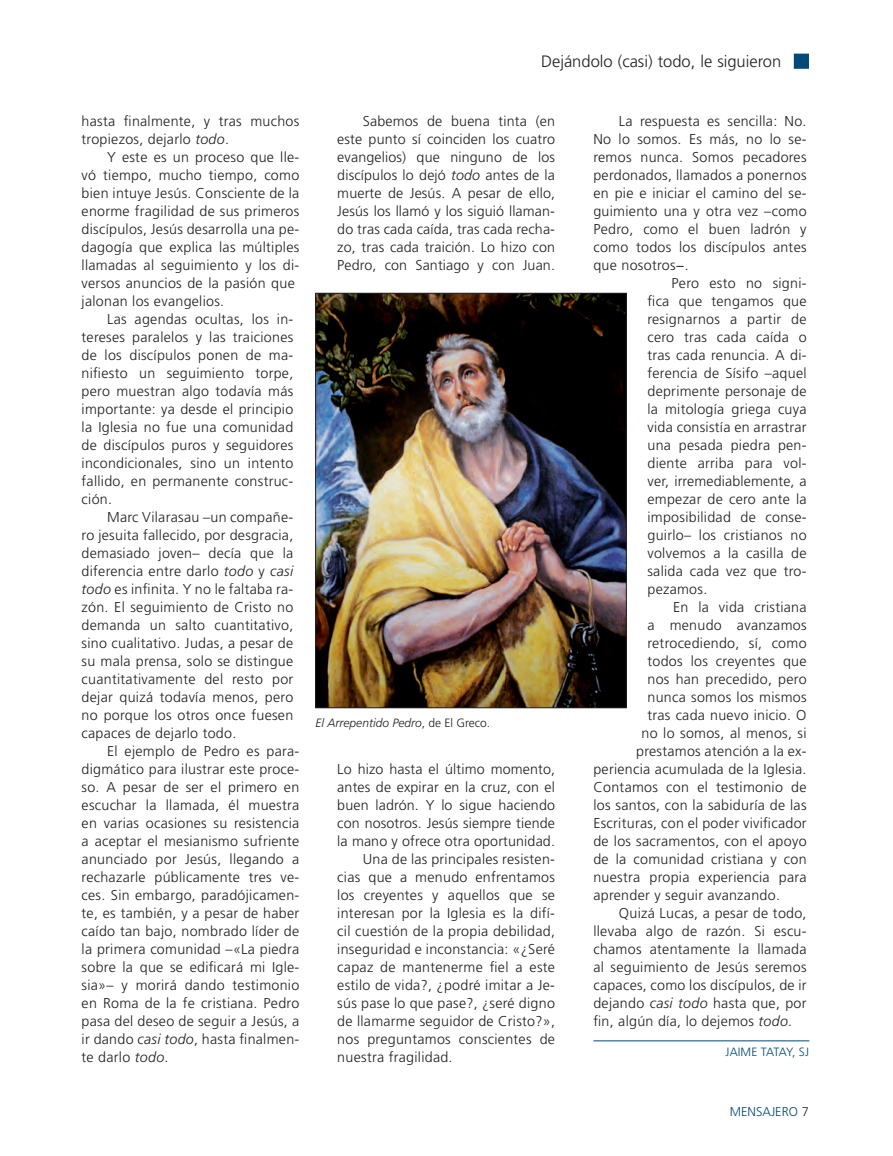
<style>
.page{position:relative;width:893px;height:1156px;background:#fff}
.page>*{position:absolute;margin:0;border:0;box-sizing:border-box;transform-origin:0 0}
.t1{font:300 16.5px "Frutiger LT Std";color:#231f20}
.t2{font:300 14.25px/18px "Frutiger LT Std";letter-spacing:.02em;color:#231f20;text-align:justify}
.t3{font:300 12.75px "Frutiger LT Std";color:#004979}
.t4{font:italic 300 12px "Frutiger LT Std";color:#231f20}
.FIRMA{font:300 12px "Frutiger LT Std";letter-spacing:.01em;color:#004979}
.s1{font-style:italic}
.s2{font-style:normal}
.s3{color:#231f20}
</style>
<div class="page">
<div style="left:793px;top:54px;width:15px;height:15px;background:#004979;border:1px solid #004979"></div>
<hr style="left:593px;top:1040px;width:216px;height:1px;background:#004979">
<img style="left:317px;top:295px;width:307px;height:411px">
<div style="left:315px;top:293px;width:311px;height:415px;border:1px solid #231f20"></div>
<p class="t1" style="left:541px;top:52px;width:241px">Dejándolo (casi) todo, le siguieron</p>
<p class="t2" style="left:82px;top:112px;width:219px">hasta finalmente, y tras muchos tropiezos, dejarlo <span class="s1">todo</span>.</p>
<p class="t2" style="left:82px;top:148px;width:219px;text-align:left;text-indent:26px">Y este es un proceso que lle&shy;vó tiempo, mucho tiempo, como bien intuye Jesús. Consciente de la enorme fragilidad de sus primeros discípulos, Jesús desarrolla una pe&shy;dagogía que explica las múltiples llamadas al seguimiento y los di&shy;versos anuncios de la pasión que jalonan los evangelios.</p>
<p class="t2" style="left:82px;top:310px;width:213px;text-indent:26px">Las agendas ocultas, los in&shy;tereses paralelos y las traiciones de los discípulos ponen de ma&shy;nifiesto un seguimiento torpe, pero muestran algo todavía más importante: ya desde el principio la Iglesia no fue una comunidad de discípulos puros y seguidores incondicionales, sino un intento fallido, en permanente construc&shy;ción.</p>
<p class="t2" style="left:82px;top:508px;width:213px;text-indent:26px">Marc Vilarasau –un compañe&shy;ro jesuita fallecido, por desgracia, demasiado joven– decía que la diferencia entre darlo <span class="s1">todo</span> y <span class="s1">casi todo</span> es infinita. Y no le faltaba ra&shy;zón. El seguimiento de Cristo no demanda un salto cuantitativo, sino cualitativo. Judas, a pesar de su mala prensa, solo se distingue cuantitativamente del resto por dejar quizá todavía menos, pero no porque los otros once fuesen capaces de dejarlo todo.</p>
<p class="t2" style="left:82px;top:742px;width:219px;text-indent:26px">El ejemplo de Pedro es para&shy;digmático para ilustrar este proce&shy;so. A pesar de ser el primero en escuchar la llamada, él muestra en varias ocasiones su resistencia a aceptar el mesianismo sufriente anunciado por Jesús, llegando a rechazarle públicamente tres ve&shy;ces. Sin embargo, paradójicamen&shy;te, es también, y a pesar de haber caído tan bajo, nombrado líder de la primera comunidad –«La piedra sobre la que se edificará mi Igle&shy;sia»– y morirá dando testimonio en Roma de la fe cristiana. Pedro pasa del deseo de seguir a Jesús, a ir dando <span class="s1">casi todo</span>, hasta finalmen&shy;te darlo <span class="s1">todo</span>.</p>
<p class="t2" style="left:337px;top:112px;width:219px;text-indent:26px">Sabemos de buena tinta (en este punto sí coinciden los cuatro evangelios) que ninguno de los discípulos lo dejó <span class="s1">todo</span> antes de la muerte de Jesús. A pesar de ello, Jesús los llamó y los siguió llaman&shy;do tras cada caída, tras cada recha&shy;zo, tras cada traición. Lo hizo con Pedro, con Santiago y con Juan.</p>
<p class="t4" style="left:315px;top:715px;width:176px">El Arrepentido Pedro<span class="s2">, de El Greco.</span></p>
<p class="t2" style="left:337px;top:760px;width:219px">Lo hizo hasta el último momento, antes de expirar en la cruz, con el buen ladrón. Y lo sigue haciendo con nosotros. Jesús siempre tiende la mano y ofrece otra oportunidad.</p>
<p class="t2" style="left:337px;top:850px;width:219px;text-indent:26px">Una de las principales resisten&shy;cias que a menudo enfrentamos los creyentes y aquellos que se interesan por la Iglesia es la difí&shy;cil cuestión de la propia debilidad, inseguridad e inconstancia: «¿Seré capaz de mantenerme fiel a este estilo de vida?, ¿podré imitar a Je&shy;sús pase lo que pase?, ¿seré digno de llamarme seguidor de Cristo?», nos preguntamos conscientes de nuestra fragilidad.</p>
<p class="t2" style="left:593px;top:112px;width:215px;text-indent:26px">La respuesta es sencilla: No.<br>No lo somos. Es más, no lo se&shy;remos nunca. Somos pecadores perdonados, llamados a ponernos en pie e iniciar el camino del se&shy;guimiento una y otra vez –como Pedro, como el buen ladrón y como todos los discípulos antes que nosotros−.</p>
<p class="t2" style="left:647px;top:274px;width:161px;text-indent:24px">Pero esto no signi&shy;fica que tengamos que resignarnos a partir de cero tras cada caída o tras cada renuncia. A di&shy;ferencia de Sísifo –aquel deprimente personaje de la mitología griega cuya vida consistía en arrastrar una pesada piedra pen&shy;diente arriba para vol&shy;ver, irremediablemente, a empezar de cero ante la imposibilidad de conse&shy;guirlo– los cristianos no volvemos a la casilla de salida cada vez que tro&shy;pezamos.</p>
<p class="t2" style="left:672px;top:598px;width:135px">En la vida cristiana</p>
<p class="t2" style="left:647px;top:616px;width:161px">a menudo avanzamos</p>
<p class="t2" style="left:647px;top:634px;width:161px">retrocediendo, sí, como</p>
<p class="t2" style="left:647px;top:652px;width:161px">todos los creyentes que</p>
<p class="t2" style="left:647px;top:670px;width:160px">nos han precedido, pero</p>
<p class="t2" style="left:647px;top:688px;width:161px">nunca somos los mismos</p>
<p class="t2" style="left:647px;top:706px;width:160px">tras cada nuevo inicio. O</p>
<p class="t2" style="left:641px;top:724px;width:167px">no lo somos, al menos, si</p>
<p class="t2" style="left:636px;top:742px;width:172px">prestamos atención a la ex-</p>
<p class="t2" style="left:593px;top:760px;width:214px">periencia acumulada de la Iglesia.</p>
<p class="t2" style="left:593px;top:778px;width:215px">Contamos con el testimonio de</p>
<p class="t2" style="left:593px;top:796px;width:214px">los santos, con la sabiduría de las</p>
<p class="t2" style="left:593px;top:814px;width:215px">Escrituras, con el poder vivificador</p>
<p class="t2" style="left:593px;top:832px;width:215px">de los sacramentos, con el apoyo</p>
<p class="t2" style="left:593px;top:850px;width:214px">de la comunidad cristiana y con</p>
<p class="t2" style="left:593px;top:868px;width:214px">nuestra propia experiencia para</p>
<p class="t2" style="left:593px;top:886px;width:188px">aprender y seguir avanzando.</p>
<p class="t2" style="left:593px;top:904px;width:215px;text-indent:26px">Quizá Lucas, a pesar de todo, llevaba algo de razón. Si escu&shy;chamos atentamente la llamada al seguimiento de Jesús seremos capaces, como los discípulos, de ir dejando <span class="s1">casi todo</span> hasta que, por fin, algún día, lo dejemos <span class="s1">todo</span>.</p>
<p class="FIRMA" style="left:725px;top:1045px;width:85px">JAIME TATAY, SJ</p>
<p class="t3" style="left:729px;top:1104px;width:80px">MENSAJERO <span class="s3">7</span></p>
</div>
